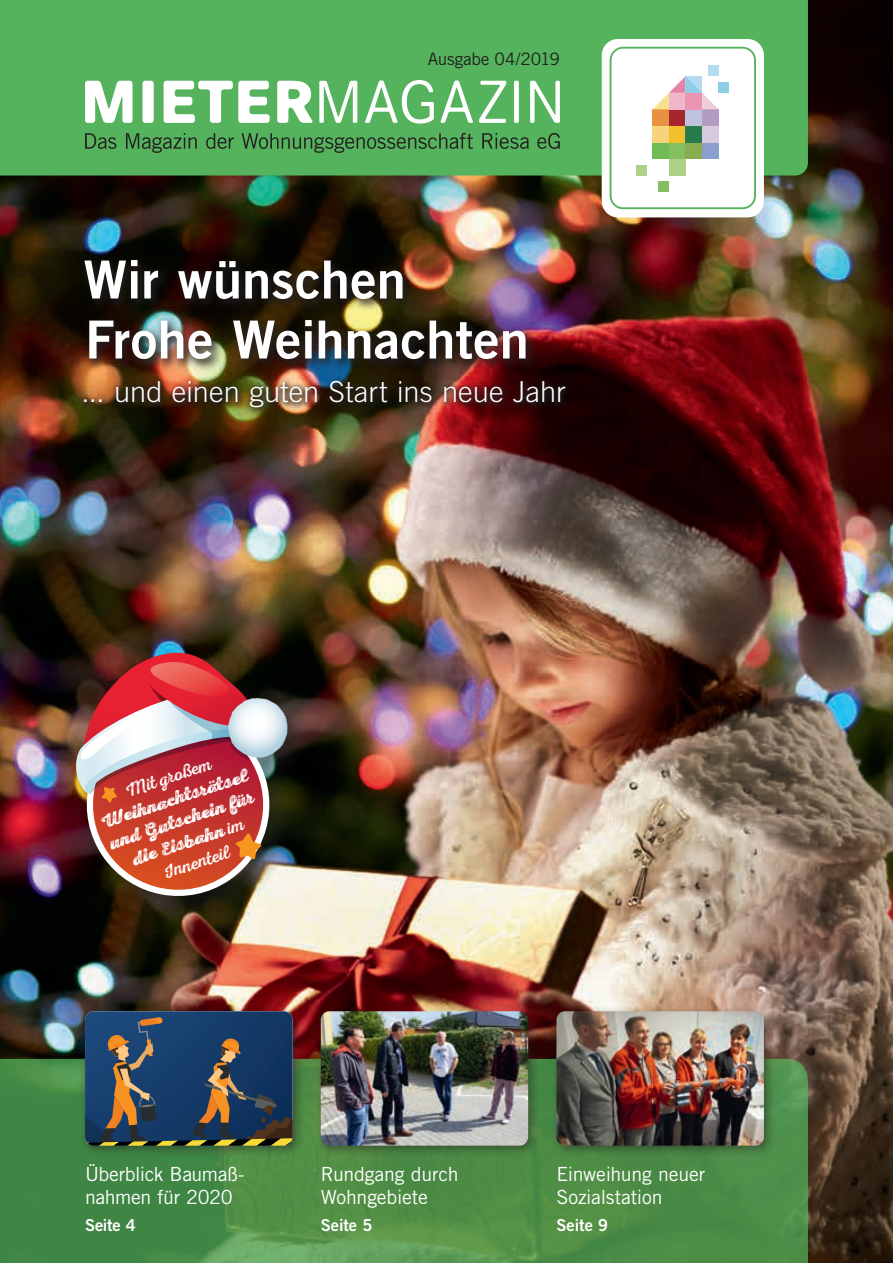
<style>
.page{position:relative;width:893px;height:1263px;background:#fff}
.page>*{position:absolute;margin:0;border:0;box-sizing:border-box;transform-origin:0 0}
.t1{font:52.5px/60px "Trade Gothic LT Std Bd 2";color:#fff}
.t2{font:300 28.95px "Trade Gothic LT Std";letter-spacing:.005em;color:#fff}
.t3{font:19.5px/22.5px "Trade Gothic LT Std";letter-spacing:-.015em;color:#fff}
.t4{font:18.6px/22.5px "Nexa Rust Script H 03";color:#fff;text-align:center}
.t5{font:18.6px "Nexa Rust Script R 02";color:#fff}
.t6{font:17.1px "Trade Gothic LT Std";letter-spacing:-.015em;color:#231f20}
.t7{font:16.5px "Trade Gothic LT Std Bd 2";letter-spacing:-.01em;color:#fff}
.s1{font-family:"Nexa Rust Script R 02"}
</style>
<div class="page">
<img style="left:0;top:0;width:893px;height:1263px">
<svg style="left:0;top:1059px;width:808px;height:204px;background:#4b8d47"></svg>
<div style="left:0;top:0;width:808px;height:176px;background:#54b35c"></div>
<div style="left:79px;top:1005px;width:226px;height:152px;background:#231f20;opacity:.5"></div>
<svg style="left:85px;top:1011px;width:207px;height:135px;background:#35485d"></svg>
<div style="left:315px;top:1005px;width:225px;height:152px;background:#231f20;opacity:.5"></div>
<img style="left:321px;top:1011px;width:207px;height:135px">
<div style="left:550px;top:1005px;width:226px;height:152px;background:#231f20;opacity:.5"></div>
<img style="left:556px;top:1011px;width:208px;height:135px">
<svg style="left:85px;top:81px;width:48px;height:42px"></svg>
<div style="left:143px;top:81px;width:11px;height:42px;background:#fff;border-radius:3px"></div>
<svg style="left:164px;top:81px;width:106px;height:42px"></svg>
<svg style="left:277px;top:81px;width:36px;height:42px"></svg>
<svg style="left:319px;top:81px;width:38px;height:42px"></svg>
<svg style="left:365px;top:80px;width:69px;height:44px"></svg>
<svg style="left:440px;top:80px;width:33px;height:43px"></svg>
<svg style="left:479px;top:81px;width:27px;height:42px"></svg>
<div style="left:514px;top:81px;width:5px;height:42px;background:#fff"></div>
<svg style="left:530px;top:81px;width:30px;height:42px"></svg>
<svg style="left:85px;top:133px;width:475px;height:20px;background:#49944f"></svg>
<div style="left:602px;top:39px;width:162px;height:178px;background:#fff;border-radius:16px"></div>
<div style="left:652px;top:142px;width:17px;height:17px;background:#71bb56"></div>
<div style="left:669px;top:142px;width:16px;height:17px;background:#84c062"></div>
<div style="left:685px;top:142px;width:17px;height:17px;background:#89ac50"></div>
<div style="left:702px;top:142px;width:17px;height:17px;background:#8a9fcb"></div>
<div style="left:669px;top:159px;width:16px;height:16px;background:#acd187"></div>
<div style="left:652px;top:126px;width:17px;height:16px;background:#f6d47b"></div>
<div style="left:669px;top:126px;width:16px;height:16px;background:#f3c02d"></div>
<div style="left:685px;top:126px;width:17px;height:16px;background:#267d4b"></div>
<div style="left:702px;top:126px;width:17px;height:16px;background:#d7cadf"></div>
<div style="left:652px;top:109px;width:17px;height:17px;background:#e89140"></div>
<div style="left:669px;top:109px;width:16px;height:17px;background:#a7252d"></div>
<div style="left:685px;top:109px;width:17px;height:17px;background:#bdc2dd"></div>
<div style="left:702px;top:109px;width:17px;height:17px;background:#b29cc2"></div>
<svg style="left:653px;top:76px;width:66px;height:33px"></svg>
<div style="left:708px;top:66px;width:11px;height:10px;background:#b3dbf1"></div>
<div style="left:719px;top:82px;width:10px;height:11px;background:#8ccee7"></div>
<div style="left:658px;top:181px;width:11px;height:11px;background:#84c062"></div>
<div style="left:636px;top:165px;width:11px;height:10px;background:#acd187"></div>
<div style="left:610px;top:47px;width:146px;height:162px;border:2px solid #54b35c;border-radius:13px"></div>
<div style="left:79px;top:254px;width:459px;height:117px;background:#231f20;opacity:.9"></div>
<div style="left:78px;top:374px;width:495px;height:41px;background:#231f20;opacity:.9"></div>
<div style="left:73px;top:649px;width:239px;height:271px;background:#231f20;opacity:.5"></div>
<svg style="left:69px;top:696px;width:209px;height:217px;background:#463023"></svg>
<svg style="left:75px;top:653px;width:203px;height:252px;background:#a95954"></svg>
<p class="t6" style="left:428px;top:49px;width:134px">Ausgabe 04/2019</p>
<h1 class="t1" style="left:83px;top:249px;width:447px">Wir wünschen<br>Frohe Weihnachten</h1>
<h2 class="t2" style="left:82px;top:374px;width:486px">... und einen guten Start ins neue Jahr</h2>
<p class="t5" style="left:123px;top:780px;width:91px;rotate:-18deg">Mit großem</p>
<p class="t4" style="left:97px;top:812px;width:155px;rotate:-18deg">Weihnachtsrätsel und Gutschein für die Eisbahn <span class="s1">im</span></p>
<p class="t5" style="left:161px;top:862px;width:70px;rotate:-18deg">Innenteil</p>
<p class="t3" style="left:85px;top:1163px;width:161px">Überblick Baumaß&shy;nahmen für 2020</p>
<p class="t7" style="left:85px;top:1214px;width:52px">Seite 4</p>
<p class="t3" style="left:321px;top:1163px;width:139px">Rundgang durch<br>Wohngebiete</p>
<p class="t7" style="left:321px;top:1214px;width:53px">Seite 5</p>
<p class="t3" style="left:556px;top:1163px;width:150px">Einweihung neuer<br>Sozialstation</p>
<p class="t7" style="left:556px;top:1214px;width:53px">Seite 9</p>
</div>
